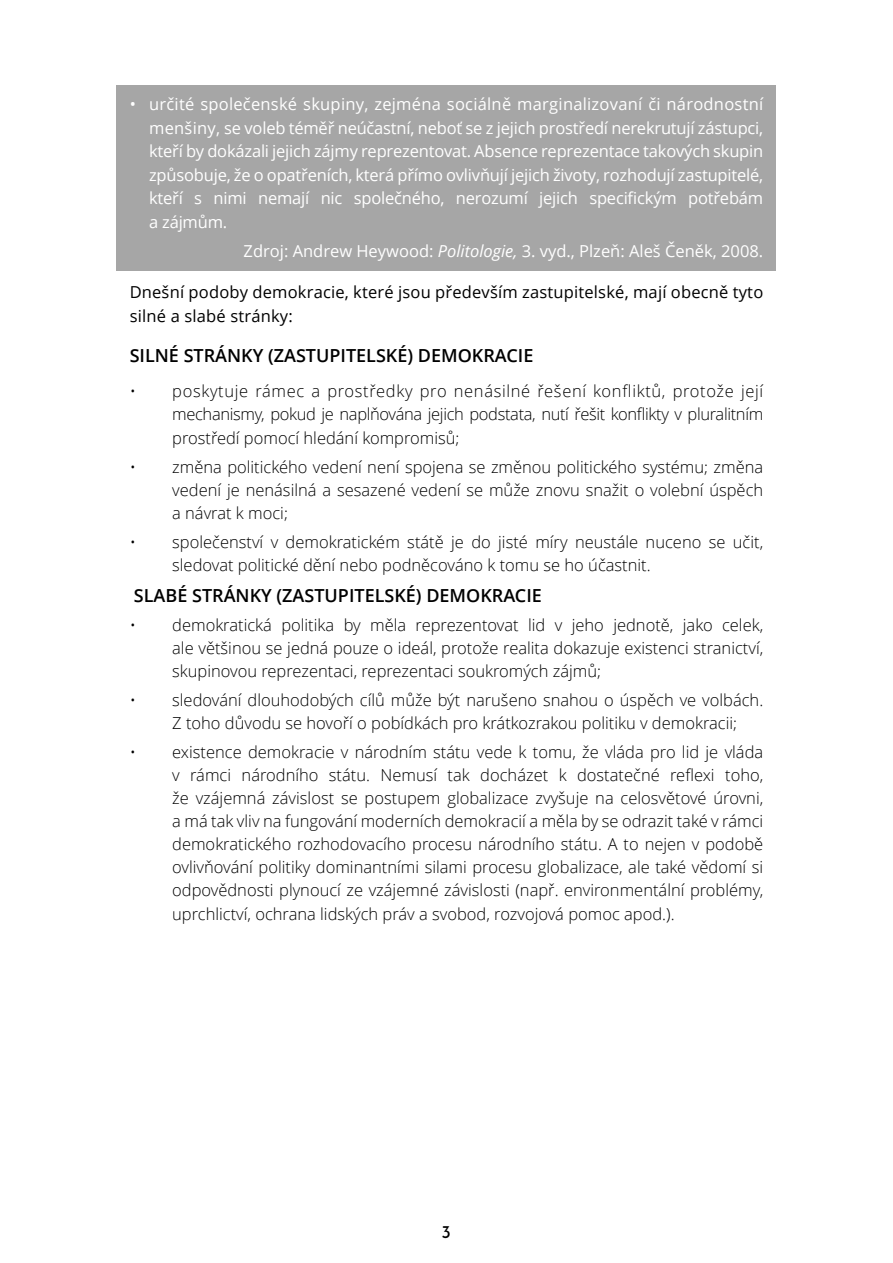
<style>
.page{position:relative;width:893px;height:1263px;background:#fff}
.page>*{position:absolute;margin:0;border:0;box-sizing:border-box;transform-origin:0 0}
.t1{font:600 18px "Open Sans";color:#000}
.t2{font:18px "Josefin Sans";color:#000}
.t3{font:300 16.5px/23px "Open Sans";color:#000;text-align:justify}
.t4{font:16.5px/23.5px "Open Sans";letter-spacing:-.01em;color:#fff;text-align:justify}
.t5{font:16.5px/23.5px "Open Sans";letter-spacing:.01em;color:#000}
.s1{font-style:italic}
</style>
<div class="page">
<div style="left:117px;top:85px;width:659px;height:185px;background:#a6a6a6"></div>
<p class="t4" style="left:149px;top:94px;width:616px;text-indent:-19px">• určité společenské skupiny, zejména sociálně marginalizovaní či národnostní menšiny, se voleb téměř neúčastní, neboť se z jejich prostředí nerekrutují zástupci, kteří by dokázali jejich zájmy reprezentovat. Absence reprezentace takových skupin způsobuje, že o opatřeních, která přímo ovlivňují jejich životy, rozhodují zastupitelé, kteří s nimi nemají nic společného, nerozumí jejich specifickým potřebám a zájmům.</p>
<p class="t4" style="left:244px;top:241px;width:521px">Zdroj: Andrew Heywood: <span class="s1">Politologie,</span> 3. vyd., Plzeň: Aleš Čeněk, 2008.</p>
<p class="t5" style="left:130px;top:282px;width:635px">Dnešní podoby demokracie, které jsou především zastupitelské, mají obecně tyto silné a slabé stránky:</p>
<p class="t1" style="left:130px;top:349px;width:405px">SILNÉ STRÁNKY (ZASTUPITELSKÉ) DEMOKRACIE</p>
<p class="t3" style="left:172px;top:382px;width:593px;text-indent:-43px">• poskytuje rámec a prostředky pro nenásilné řešení konfliktů, protože její mechanismy, pokud je naplňována jejich podstata, nutí řešit konflikty v pluralitním prostředí pomocí hledání kompromisů;</p>
<p class="t3" style="left:172px;top:457px;width:593px;text-indent:-43px">• změna politického vedení není spojena se změnou politického systému; změna vedení je nenásilná a sesazené vedení se může znovu snažit o volební úspěch a návrat k moci;</p>
<p class="t3" style="left:172px;top:532px;width:593px;text-indent:-43px">• společenství v demokratickém státě je do jisté míry neustále nuceno se učit, sledovat politické dění nebo podněcováno k tomu se ho účastnit.</p>
<p class="t1" style="left:134px;top:588px;width:409px">SLABÉ STRÁNKY (ZASTUPITELSKÉ) DEMOKRACIE</p>
<p class="t3" style="left:172px;top:615px;width:593px;text-indent:-43px">• demokratická politika by měla reprezentovat lid v jeho jednotě, jako celek, ale většinou se jedná pouze o ideál, protože realita dokazuje existenci stranictví, skupinovou reprezentaci, reprezentaci soukromých zájmů;</p>
<p class="t3" style="left:172px;top:690px;width:593px;text-indent:-43px">• sledování dlouhodobých cílů může být narušeno snahou o úspěch ve volbách.<br>Z toho důvodu se hovoří o pobídkách pro krátkozrakou politiku v demokracii;</p>
<p class="t3" style="left:172px;top:742px;width:593px;text-indent:-43px">• existence demokracie v národním státu vede k tomu, že vláda pro lid je vláda v rámci národního státu. Nemusí tak docházet k dostatečné reflexi toho, že vzájemná závislost se postupem globalizace zvyšuje na celosvětové úrovni, a má tak vliv na fungování moderních demokracií a měla by se odrazit také v rámci demokratického rozhodovacího procesu národního státu. A to nejen v podobě ovlivňování politiky dominantními silami procesu globalizace, ale také vědomí si odpovědnosti plynoucí ze vzájemné závislosti (např. environmentální problémy, uprchlictví, ochrana lidských práv a svobod, rozvojová pomoc apod.).</p>
<p class="t2" style="left:442px;top:1225px;width:11px">3</p>
</div>
